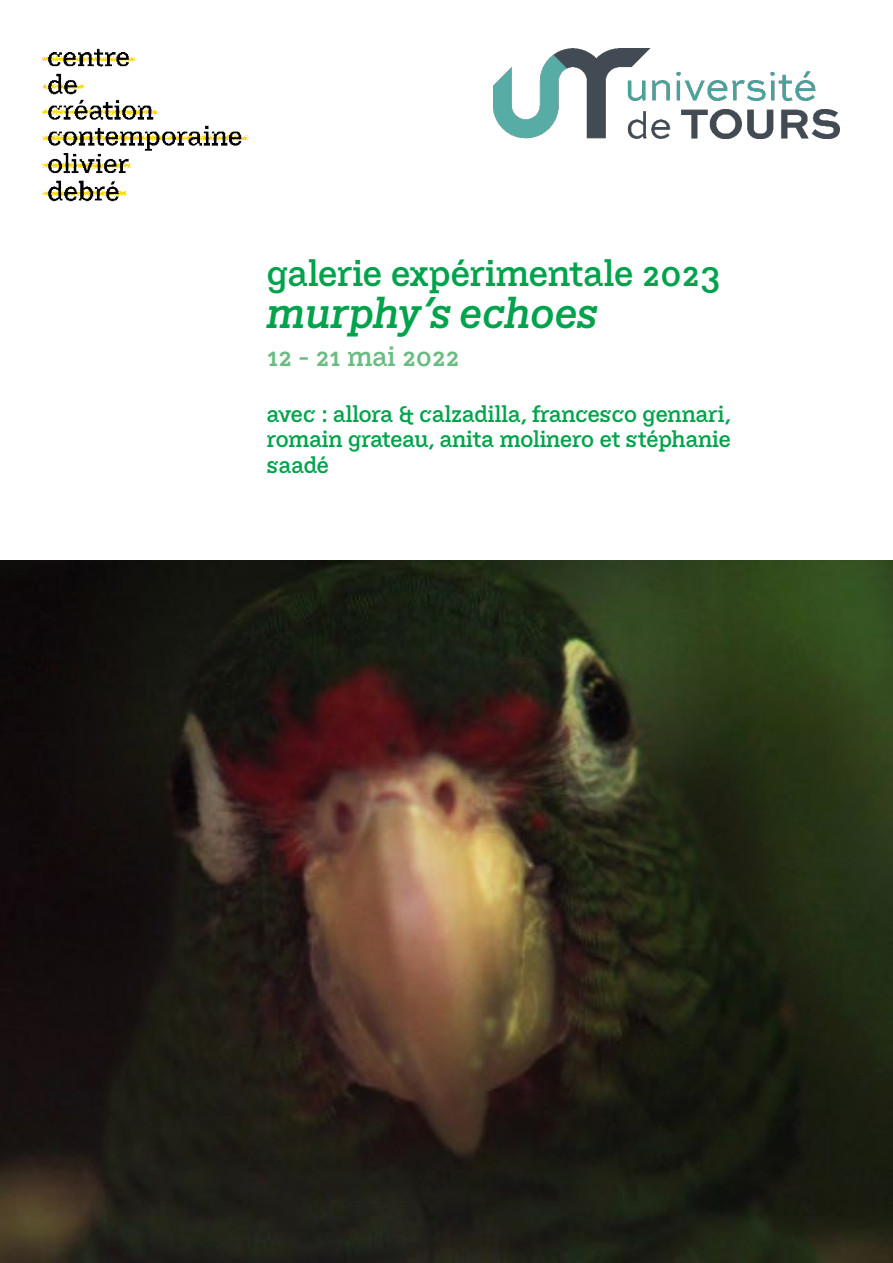
<style>
.page{position:relative;width:893px;height:1263px;background:#fff}
.page>*{position:absolute;margin:0;border:0;box-sizing:border-box;transform-origin:0 0}
.t1{font:italic 42px "BVHCCCOD";color:#00a34c}
.t2{font:36px "BVHCCCOD Titrage";color:#00a34c}
.t3{font:27px "BVHCCCOD Titrage";color:#6abc81}
.t4{font:22.5px/25.5px "BVHCCCOD Titrage";letter-spacing:-.01em;color:#00a34c}
</style>
<div class="page">
<img style="left:41px;top:48px;width:209px;height:154px">
<img style="left:0;top:561px;width:893px;height:702px">
<img style="left:494px;top:49px;width:345px;height:90px">
<p class="t2" style="left:267px;top:249px;width:455px">galerie expérimentale 2023</p>
<p class="t1" style="left:267px;top:285px;width:332px">murphy’s echoes</p>
<p class="t3" style="left:267px;top:338px;width:194px">12 - 21 mai 2022</p>
<p class="t4" style="left:267px;top:402px;width:465px">avec : allora &amp; calzadilla, francesco gennari,</p>
<p class="t4" style="left:267px;top:428px;width:465px">romain grateau, anita molinero et stéphanie saadé</p>
</div>
